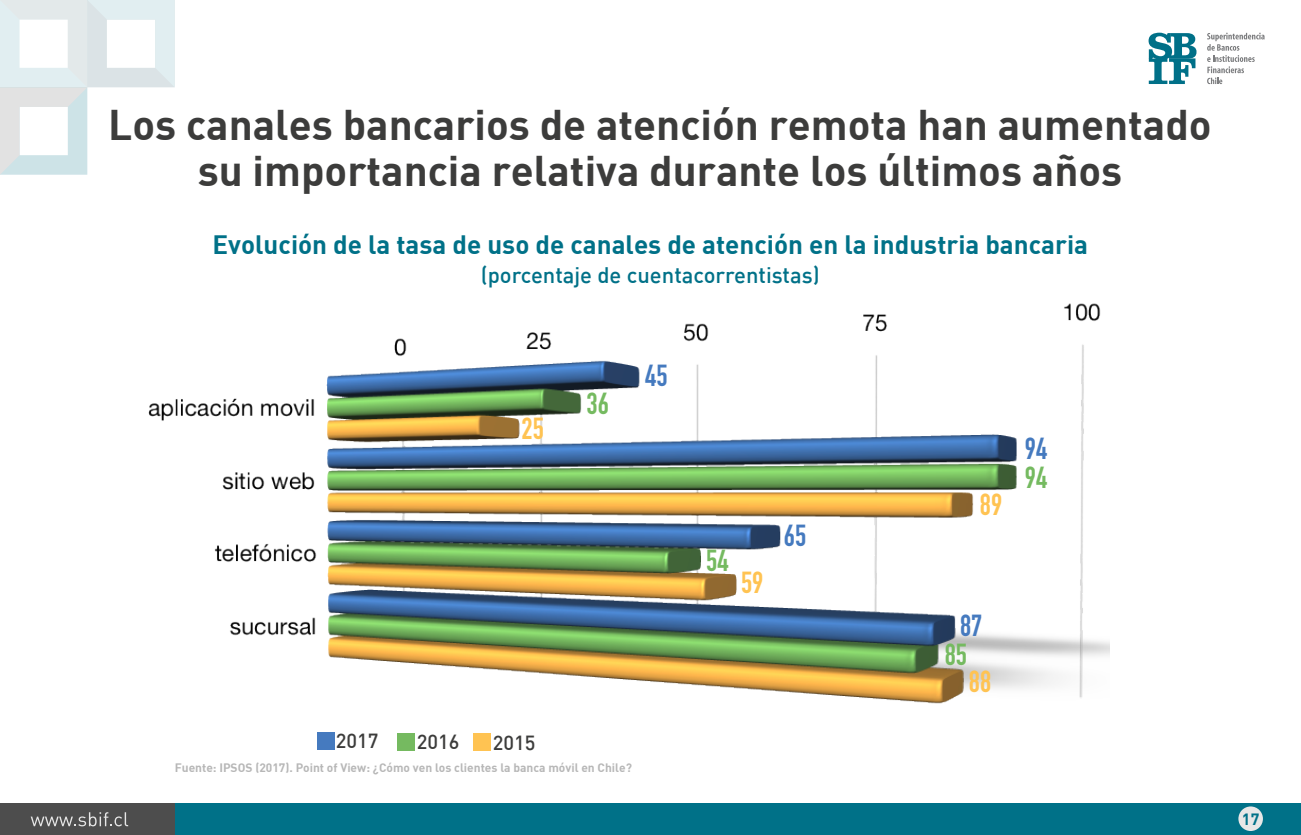
<style>
.page{position:relative;width:1301px;height:835px;background:#fff}
.page>*{position:absolute;margin:0;border:0;box-sizing:border-box;transform-origin:0 0}
.t1{font:42px/46px "DIN Bold";color:#3c3c3b;text-align:center}
.t2{font:30px "DIN Engschrift Std";color:#457abf}
.t3{font:30px "DIN Engschrift Std";color:#75ba60}
.t4{font:30px "DIN Engschrift Std";color:#ffc352}
.t5{font:26px "DIN Bold";color:#007188}
.t6{font:500 22px "DIN";color:#007188}
.t7{font:500 20px "DIN";color:#3c3c3b}
.t8{font:16px "DIN Bold";color:#007188}
.t9{font:12px "DIN Bold";color:#b7b7b7}
</style>
<div class="page">
<div style="left:0;top:803px;width:1300px;height:31px;background:#007188"></div>
<div style="left:0;top:803px;width:175px;height:31px;background:#4d4d4d"></div>
<svg style="left:31px;top:812px;width:97px;height:14px"></svg>
<svg style="left:0;top:0;width:175px;height:175px"></svg>
<div style="left:1238px;top:806px;width:24px;height:24px;background:#e7e7e7;border-radius:50%"></div>
<svg style="left:1148px;top:33px;width:48px;height:51px"></svg>
<svg style="left:1207px;top:33px;width:57px;height:51px"></svg>
<div style="left:316px;top:732px;width:18px;height:18px;background:#457abf"></div>
<div style="left:397px;top:732px;width:18px;height:18px;background:#75ba60"></div>
<div style="left:473px;top:733px;width:18px;height:18px;background:#ffc352"></div>
<img style="left:149px;top:303px;width:960px;height:401px">
<p class="t1" style="left:108px;top:100px;width:1104px">Los canales bancarios de atención remota han aumentado su importancia relativa durante los últimos años</p>
<p class="t5" style="left:212px;top:228px;width:877px">Evolución de la tasa de uso de canales de atención en la industria bancaria</p>
<p class="t6" style="left:481px;top:260px;width:340px">(porcentaje de cuentacorrentistas)</p>
<p class="t4" style="left:521px;top:411px;width:24px">25</p>
<p class="t3" style="left:586px;top:386px;width:24px">36</p>
<p class="t2" style="left:645px;top:358px;width:24px">45</p>
<p class="t3" style="left:706px;top:543px;width:24px">54</p>
<p class="t4" style="left:741px;top:564px;width:24px">59</p>
<p class="t2" style="left:783px;top:517px;width:24px">65</p>
<p class="t7" style="left:336px;top:728px;width:44px">2017</p>
<p class="t7" style="left:417px;top:728px;width:44px">2016</p>
<p class="t7" style="left:493px;top:729px;width:44px">2015</p>
<p class="t9" style="left:175px;top:759px;width:458px">Fuente: IPSOS (2017). Point of View: ¿Cómo ven los clientes la banca móvil en Chile?</p>
<p class="t4" style="left:979px;top:487px;width:24px">89</p>
<p class="t2" style="left:1024px;top:430px;width:24px">94</p>
<p class="t3" style="left:1024px;top:459px;width:24px">94</p>
<p class="t2" style="left:960px;top:607px;width:24px">87</p>
<p class="t3" style="left:944px;top:636px;width:24px">85</p>
<p class="t4" style="left:968px;top:663px;width:24px">88</p>
<p class="t8" style="left:1241px;top:808px;width:19px">17</p>
</div>
